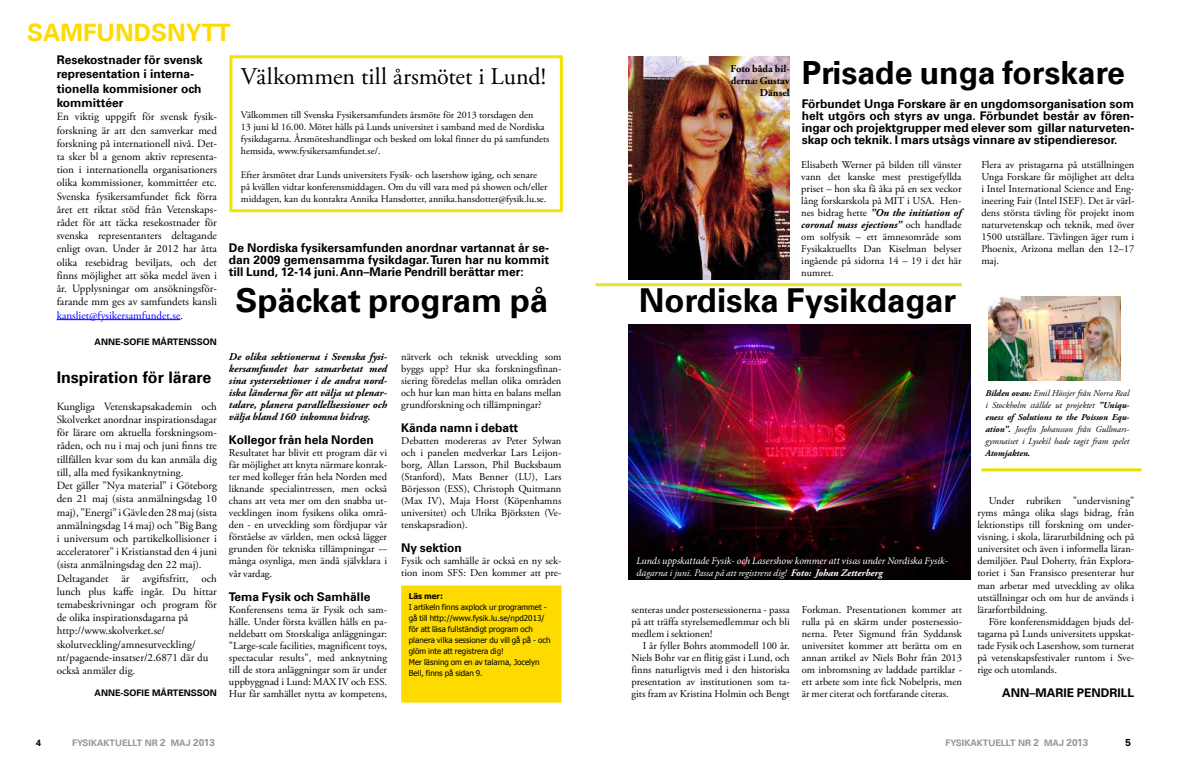
<style>
.page{position:relative;width:1191px;height:766px;background:#fff}
.page>*{position:absolute;margin:0;border:0;box-sizing:border-box;transform-origin:0 0}
.t1{font:700 33px "Univers LT";color:#000}
.t2{font:700 32px "Univers LT";color:#000}
.t3{font:24px "Adobe Garamond Pro";letter-spacing:-.005em;color:#000}
.t4{font:700 24px "Univers LT";color:#fdda00}
.t5{font:700 16px "Univers LT";color:#000}
.t6{font:700 12px/12px "Univers LT";color:#000;text-align:justify}
.t7{font:11px/13.2px "Adobe Garamond Pro";color:#000;text-align:justify}
.t8{font:10.5px/12px "Adobe Garamond Pro";color:#000;text-align:justify}
.t9{font:italic 700 10.5px/12px "Adobe Garamond Pro";color:#000;text-align:justify}
.t10{font:700 10.5px/12px "Adobe Garamond Pro";color:#000;text-align:right}
.t11{font:10px/12px "Adobe Garamond Pro";color:#000}
.t12{font:italic 10px "Minion Pro";letter-spacing:-.005em;color:#fff}
.t13{font:italic 10px "Adobe Garamond Pro";color:#fff}
.t14{font:700 10px "Univers LT";color:#000}
.t15{font:italic 9px/12px "Adobe Garamond Pro";color:#000;text-align:justify}
.t16{font:700 9px "Univers LT";color:#959696}
.t17{font:700 9px "Univers LT";color:#000}
.t18{font:italic 700 9px "Adobe Garamond Pro";color:#000}
.t19{font:8px/11px "Tahoma";color:#000}
.t20{font:700 8px "Tahoma";color:#000}
.s1{color:#00f}
.s2{font-weight:700;font-style:italic}
.s3{font-family:"Minion Pro"}
.s4{font-weight:700}
.s5{font-size:10px}
</style>
<div class="page">
<div style="left:402px;top:586px;width:158px;height:115px;background:#fdda00"></div>
<div style="left:401px;top:585px;width:160px;height:117px;border:2px solid #fdda00"></div>
<div style="left:229px;top:55px;width:334px;height:157px;border:3px solid #f0e400"></div>
<hr style="left:57px;top:319px;width:123px;height:1px;background:#00f">
<img style="left:988px;top:297px;width:132px;height:83px">
<img style="left:629px;top:324px;width:341px;height:255px">
<hr style="left:981px;top:468px;width:160px;height:3px;background:#e8e000">
<hr style="left:595px;top:283px;width:367px;height:3px;background:#e6e12d">
<img style="left:628px;top:57px;width:161px;height:223px">
<h3 class="t4" style="left:27px;top:19px;width:35px">SAMFUN</h3>
<h3 class="t4" style="left:134px;top:19px;width:98px">DSNYTT</h3>
<p class="t6" style="left:57px;top:53px;width:148px;line-height:14.4px;text-align:left">Resekostnader för svensk representation i interna&shy;tionella kommisioner och kommittéer</p>
<p class="t7" style="left:57px;top:111px;width:162px">En viktig uppgift för svensk fysik&shy;forskning är att den samverkar med forskning på internationell nivå. Det&shy;ta sker bl a genom aktiv representa&shy;tion i internationella organisationers olika kommissioner, kommittéer etc.<br>Svenska fysikersamfundet fick förra året ett riktat stöd från Vetenskaps&shy;rådet för att täcka resekostnader för svenska representanters deltagande enligt ovan. Under år 2012 har åtta olika resebidrag beviljats, och det finns möjlighet att söka medel även i år. Upplysningar om ansökningsför&shy;farande mm ges av samfundets kansli <span class="s1">kansliet@fysikersamfundet.se</span>.</p>
<p class="t17" style="left:95px;top:336px;width:124px">ANNE-SOFIE MÅRTENSSON</p>
<h3 class="t5" style="left:57px;top:368px;width:156px">Inspiration för lärare</h3>
<p class="t7" style="left:57px;top:400px;width:162px;text-align:left">Kungliga Vetenskapsakademin och Skolverket anordnar inspirationsdagar för lärare om aktuella forskningsom&shy;råden, och nu i maj och juni finns tre tillfällen kvar som du kan anmäla dig till, alla med fysikanknytning.<br>Det gäller ”Nya material” i Göteborg den 21 maj (sista anmälningsdag 10 maj), ”Energi” i Gävle den 28 maj (sista anmälningsdag 14 maj) och ”Big Bang i universum och partikelkollisioner i acceleratorer” i Kristianstad den 4 juni (sista anmälningsdag den 22 maj).<br>Deltagandet är avgiftsfritt, och lunch plus kaffe ingår. Du hittar temabeskrivningar och program för de olika inspirationsdagarna på http://www.skolverket.se/ skolutveckling/amnesutveckling/ nt/pagaende-insatser/2.6871 där du också anmäler dig.</p>
<p class="t17" style="left:95px;top:687px;width:124px">ANNE-SOFIE MÅRTENSSON</p>
<h3 class="t3" style="left:241px;top:62px;width:307px">Välkommen till årsmötet i Lund!</h3>
<p class="t11" style="left:241px;top:110px;width:310px">Välkommen till Svenska Fysikersamfundets årsmöte för 2013 torsdagen den<br>13 juni kl 16.00. Mötet hålls på Lunds universitet i samband med de Nordiska fysikdagarna. Årsmöteshandlingar och besked om lokal finner du på samfundets hemsida, www.fysikersamfundet.se/.</p>
<p class="t11" style="left:241px;top:170px;width:308px">Efter årsmötet drar Lunds universitets Fysik- och lasershow igång, och senare på kvällen vidtar konferensmiddagen. Om du vill vara med på showen och/eller middagen, kan du kontakta Annika Hansdotter, annika.hansdotter@fysik.lu.se.</p>
<p class="t6" style="left:229px;top:242px;width:322px">De Nordiska fysikersamfunden anordnar vartannat år se&shy;dan 2009 gemensamma fysikdagar. Turen har nu kommit till Lund, 12-14 juni. Ann–Marie Pendrill berättar mer:</p>
<p class="t10" style="left:730px;top:63px;width:61px">Foto båda bil&shy;derna: Gustav<br>Dänsel</p>
<p class="t10" style="left:729px;top:63px;width:46px">: Gus-<br>tav Dänsel</p>
<h2 class="t2" style="left:801px;top:54px;width:325px">Prisade unga forskare</h2>
<p class="t6" style="left:801px;top:98px;width:334px">Förbundet Unga Forskare är en ungdomsorganisation som helt utgörs och styrs av unga. Förbundet består av fören&shy;ingar och projektgrupper med elever som gillar naturveten&shy;skap och teknik. I mars utsågs vinnare av stipendieresor.</p>
<p class="t8" style="left:801px;top:159px;width:162px">Elisabeth Werner på bilden till vänster vann det kanske mest prestigefyllda priset – hon ska få åka på en sex veckor lång forskarskola på MIT i USA. Hen&shy;nes bidrag hette <span class="s2">”On the initiation of coronal mass ejections”</span> och handlade om solfysik – ett ämnesområde som Fysikaktuellts Dan Kiselman belyser ingående på sidorna 14 – 19 i det här numret.</p>
<p class="t8" style="left:981px;top:159px;width:154px">Flera av pristagarna på utställningen Unga Forskare får möjlighet att delta i Intel International Science and Eng&shy;ineering Fair (Intel ISEF). Det är värl&shy;dens största tävling för projekt inom naturvetenskap och teknik, med över 1500 utställare. Tävlingen äger rum i Phoenix, Arizona mellan den 12–17 maj.</p>
<h1 class="t1" style="left:235px;top:281px;width:314px">Späckat program på</h1>
<h1 class="t1" style="left:639px;top:281px;width:319px">Nordiska Fysikdagar</h1>
<p class="t9" style="left:229px;top:351px;width:160px">De olika sektionerna i Svenska fysi&shy;kersamfundet har samarbetat med sina systersektioner i de andra nord&shy;iska länderna för att välja ut plenar&shy;talare, planera parallellsessioner och välja bland 160 inkomna bidrag.</p>
<p class="t6" style="left:229px;top:434px;width:146px">Kollegor från hela Norden</p>
<p class="t8" style="left:229px;top:447px;width:160px">Resultatet har blivit ett program där vi får möjlighet att knyta närmare kontak&shy;ter med kolleger från hela Norden med liknande specialintressen, men också chans att veta mer om den snabba ut&shy;vecklingen inom fysikens olika områ&shy;den - en utveckling som fördjupar vår förståelse av världen, men också lägger grunden för tekniska tillämpningar -– många osynliga, men ändå självklara i vår vardag.</p>
<p class="t6" style="left:229px;top:590px;width:143px">Tema Fysik och Samhälle</p>
<p class="t8" style="left:229px;top:603px;width:160px">Konferensens tema är Fysik och sam&shy;hälle. Under första kvällen hålls en pa&shy;neldebatt om Storskaliga anläggningar: "Large-scale facilities, magnificent toys, spectacular results", med anknytning till de stora anläggningar som är under uppbyggnad i Lund: MAX IV och ESS.<br>Hur får samhället nytta av kompetens,</p>
<p class="t8" style="left:401px;top:351px;width:162px">nätverk och teknisk utveckling som byggs upp? Hur ska forskningsfinan&shy;siering föredelas mellan olika områden och hur kan man hitta en balans mellan grundforskning och tillämpningar?</p>
<p class="t6" style="left:401px;top:422px;width:119px">Kända namn i debatt</p>
<p class="t8" style="left:401px;top:435px;width:162px">Debatten modereras av Peter Sylwan och i panelen medverkar Lars Leijon&shy;borg, Allan Larsson, Phil Bucksbaum (Stanford), Mats Benner (LU), Lars Börjesson (ESS), Christoph Quitmann (Max IV), Maja Horst (Köpenhamns universitet) och Ulrika Björksten (Ve&shy;tenskapsradion).</p>
<p class="t6" style="left:401px;top:542px;width:62px">Ny sektion</p>
<p class="t8" style="left:401px;top:555px;width:162px">Fysik och samhälle är också en ny sek&shy;tion inom SFS: Den kommer att pre-</p>
<p class="t20" style="left:409px;top:590px;width:36px">Läs mer:</p>
<p class="t19" style="left:409px;top:601px;width:143px">I artikeln finns axplock ur programmet - gå till http://www.fysik.lu.se/npd2013/ för att läsa fullständigt program och planera vilka sessioner du vill gå på - och glöm inte att registrera dig!<br>Mer läsning om en av talarna, Jocelyn Bell, finns på sidan 9.</p>
<p class="t12" style="left:636px;top:554px;width:313px">Lunds uppskattade Fysik- och Lasershow kommer att visas under Nordiska Fysik-</p>
<p class="t13" style="left:636px;top:567px;width:248px"><span class="s3">da</span>garna i juni. Passa på att registrera dig! <span class="s4">Foto: Johan Zetterberg</span></p>
<p class="t8" style="left:631px;top:603px;width:160px">senteras under postersessionerna - passa på att träffa styrelsemedlemmar och bli medlem i sektionen!</p>
<p class="t8" style="left:631px;top:639px;width:160px;text-indent:11px">I år fyller Bohrs atommodell 100 år.<br>Niels Bohr var en flitig gäst i Lund, och finns naturligtvis med i den historiska presentation av institutionen som ta&shy;gits fram av Kristina Holmin och Bengt</p>
<p class="t8" style="left:801px;top:603px;width:162px">Forkman. Presentationen kommer att rulla på en skärm under postersessio&shy;nerna. Peter Sigmund från Syddansk universitet kommer att berätta om en annan artikel av Niels Bohr från 2013 om inbromsning av laddade partiklar - ett arbete som inte fick Nobelpris, men är mer citerat och fortfarande citeras.</p>
<p class="t15" style="left:985px;top:387px;width:146px"><span class="s4">Bilden ovan:</span> Emil Hössjer från Norra Real i Stockholm ställde ut projektet <span class="s4">”Uniqu&shy;eness of Solutions to the Poisson Equ&shy;ation”.</span> Josefin Johansson från Gullmars&shy;gymnaiset i Lysekil hade tagit fram spelet</p>
<p class="t18" style="left:985px;top:448px;width:46px">Atomjakten.</p>
<p class="t8" style="left:977px;top:495px;width:158px;text-indent:11px">Under rubriken "undervisning" ryms många olika slags bidrag, från lektionstips till forskning om under&shy;visning, i skola, lärarutbildning och på universitet och även i informella läran&shy;demiljöer. Paul Doherty, från Explora&shy;toriet i San Fransisco presenterar hur man arbetar med utveckling av olika utställningar och om hur de används i lärarfortbildning.</p>
<p class="t8" style="left:977px;top:615px;width:158px;text-indent:11px">Före konferensmiddagen bjuds del&shy;tagarna på Lunds universitets uppskat&shy;tade Fysik och Lasershow, som turnerat på vetenskapsfestivaler runtom i Sve&shy;rige och utomlands.</p>
<p class="t6" style="left:1002px;top:686px;width:134px">ANN–MARIE PENDRILL</p>
<p class="t17" style="left:36px;top:737px;width:7px">4</p>
<p class="t16" style="left:72px;top:737px;width:144px">FYSIKAKTUELLT NR <span class="s5">2</span> MAJ <span class="s5">2013</span></p>
<p class="t16" style="left:945px;top:737px;width:144px">FYSIKAKTUELLT NR <span class="s5">2</span> MAJ <span class="s5">2013</span></p>
<p class="t14" style="left:1125px;top:736px;width:7px">5</p>
</div>
